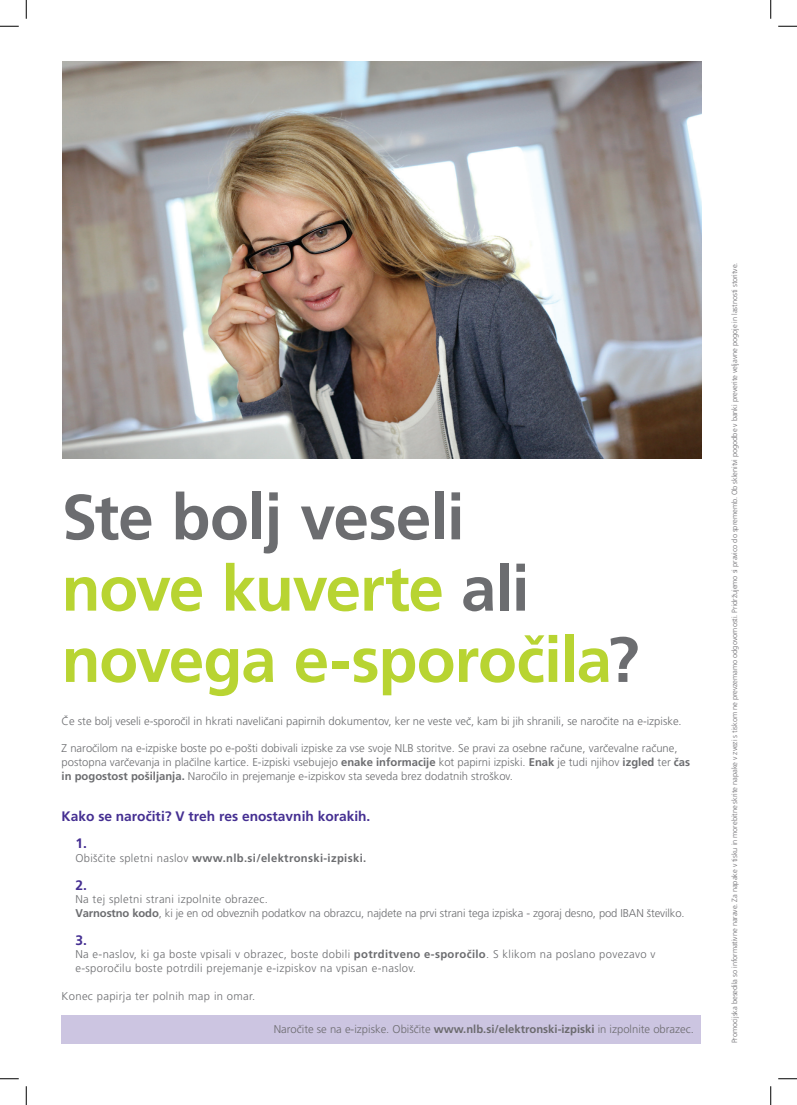
<style>
.page{position:relative;width:797px;height:1105px;background:#fff}
.page>*{position:absolute;margin:0;border:0;box-sizing:border-box;transform-origin:0 0}
.t1{font:700 63.75px/71.2px "Frutiger LT Std";letter-spacing:-.02em;color:#b8d432}
.t2{font:700 13.75px/27.5px "Frutiger LT Std";color:#452f92}
.t3{font:300 11.25px/13.8px "Frutiger LT Std";color:#6c6d70}
.t4{font:300 11.25px/13.8px "Frutiger LT Std";letter-spacing:.03em;color:#6c6d70}
.t5{font:300 11.25px "Frutiger LT Std";color:#6c6b6f}
.t6{font:700 11.25px "Frutiger LT Std";letter-spacing:.03em;color:#6c6d70}
.t7{font:300 7.5px "Frutiger LT Std";letter-spacing:-.01em;color:#6c6b6f}
.s1{color:#6c6d70}
.s2{font-weight:700}
.s3{font-weight:300}
</style>
<div class="page">
<div style="left:62px;top:1015px;width:639px;height:28px;background:#ccc5e1"></div>
<img style="left:62px;top:62px;width:639px;height:397px">
<svg style="left:0;top:25px;width:19px;height:2px"></svg>
<svg style="left:778px;top:25px;width:19px;height:2px"></svg>
<svg style="left:0;top:1078px;width:19px;height:1px"></svg>
<svg style="left:778px;top:1078px;width:19px;height:1px"></svg>
<svg style="left:25px;top:0;width:2px;height:19px"></svg>
<svg style="left:25px;top:1086px;width:2px;height:19px"></svg>
<svg style="left:770px;top:0;width:1px;height:19px"></svg>
<svg style="left:770px;top:1086px;width:1px;height:19px"></svg>
<h1 class="t1" style="left:62px;top:482px;width:579px"><span class="s1">Ste bolj veseli<br></span>nove kuverte <span class="s1">ali </span>novega e-sporočila<span class="s1">?</span></h1>
<p class="t3" style="left:62px;top:714px;width:621px">Če ste bolj veseli e-sporočil in hkrati naveličani papirnih dokumentov, ker ne veste več, kam bi jih shranili, se naročite na e-izpiske.</p>
<p class="t3" style="left:62px;top:741px;width:630px">Z naročilom na e-izpiske boste po e-pošti dobivali izpiske za vse svoje NLB storitve. Se pravi za osebne račune, varčevalne račune, postopna varčevanja in plačilne kartice. E-izpiski vsebujejo <span class="s2">enake informacije</span> kot papirni izpiski. <span class="s2">Enak</span> je tudi njihov <span class="s2">izgled</span> ter <span class="s2">čas in pogostost pošiljanja.</span> Naročilo in prejemanje e-izpiskov sta seveda brez dodatnih stroškov.</p>
<p class="t2" style="left:75px;top:802px;width:296px;text-indent:-14px">Kako se naročiti? V treh res enostavnih korakih.<br>1.</p>
<p class="t6" style="left:75px;top:851px;width:292px"><span class="s3">Obiščite spletni naslov</span> www.nlb.si/elektronski-izpiski.</p>
<p class="t2" style="left:75px;top:871px;width:13px">2.</p>
<p class="t3" style="left:75px;top:893px;width:610px">Na tej spletni strani izpolnite obrazec.<br><span class="s2">Varnostno kodo</span>, ki je en od obveznih podatkov na obrazcu, najdete na prvi strani tega izpiska - zgoraj desno, pod IBAN številko.</p>
<p class="t2" style="left:75px;top:926px;width:13px">3.</p>
<p class="t4" style="left:75px;top:948px;width:581px">Na e-naslov, ki ga boste vpisali v obrazec, boste dobili <span class="s2">potrditveno e-sporočilo</span>. S klikom na poslano povezavo v e-sporočilu boste potrdili prejemanje e-izpiskov na vpisan e-naslov.</p>
<p class="t4" style="left:62px;top:989px;width:195px">Konec papirja ter polnih map in omar.</p>
<p class="t5" style="left:274px;top:1023px;width:422px">Naročite se na e-izpiske. Obiščite <span class="s2">www.nlb.si/elektronski-izpiski</span> in izpolnite obrazec.</p>
<p class="t7" style="left:730px;top:1043px;width:782px;rotate:-90deg">Promocijska besedila so informativne narave. Za napake v tisku in morebitne skrite napake v zvezi s tiskom ne prevzemamo odgovornosti. Pridržujemo si pravico do sprememb. Ob sklenitvi pogodbe v banki preverite veljavne pogoje in lastnosti storitve.</p>
</div>
